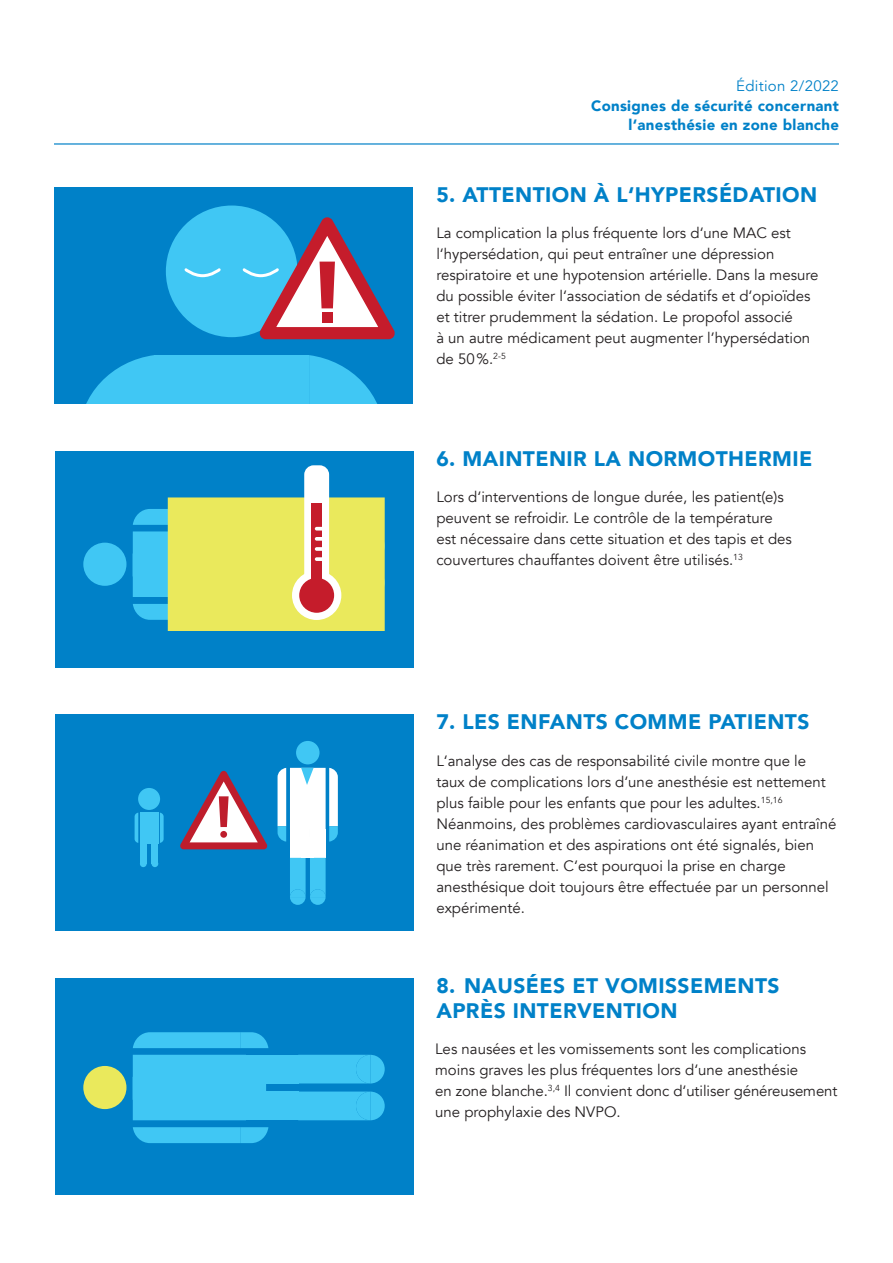
<style>
.page{position:relative;width:893px;height:1263px;background:#fff}
.page>*{position:absolute;margin:0;border:0;box-sizing:border-box;transform-origin:0 0}
.t1{font:900 21px/25.2px "Avenir";letter-spacing:.02em;color:#0081c8}
.t2{font:15px/21px "Avenir";color:#231f20}
.t3{font:900 15px "Avenir";letter-spacing:.02em;color:#0081c8}
.t4{font:15px "Avenir";letter-spacing:.02em;color:#0081c8}
</style>
<div class="page">
<div style="left:55px;top:451px;width:358px;height:216px;background:#0081c8"></div>
<div style="left:83px;top:543px;width:43px;height:43px;background:#40c7f4;border-radius:50%"></div>
<div style="left:304px;top:465px;width:25px;height:133px;background:#fff;border-radius:9px"></div>
<svg style="left:133px;top:497px;width:252px;height:134px;background:#cdd777"></svg>
<div style="left:55px;top:714px;width:358px;height:217px;background:#0081c8"></div>
<div style="left:296px;top:741px;width:24px;height:23px;background:#40c7f4;border-radius:50%"></div>
<div style="left:290px;top:840px;width:16px;height:18px;background:#fff"></div>
<div style="left:310px;top:840px;width:16px;height:18px;background:#fff"></div>
<svg style="left:290px;top:858px;width:36px;height:47px;background:#34baec"></svg>
<div style="left:302px;top:837px;width:12px;height:21px;background:#fff"></div>
<svg style="left:278px;top:768px;width:60px;height:74px;background:#cce8f6"></svg>
<svg style="left:180px;top:771px;width:87px;height:78px"></svg>
<div style="left:220px;top:831px;width:7px;height:7px;background:#be1d2c;border-radius:50%"></div>
<svg style="left:135px;top:813px;width:3px;height:30px"></svg>
<svg style="left:160px;top:813px;width:4px;height:30px"></svg>
<div style="left:140px;top:813px;width:18px;height:31px;background:#40c7f4"></div>
<div style="left:140px;top:839px;width:7px;height:25px;background:#40c7f4"></div>
<div style="left:140px;top:860px;width:7px;height:7px;background:#40c7f4;border-radius:50%"></div>
<div style="left:152px;top:839px;width:6px;height:25px;background:#40c7f4"></div>
<div style="left:152px;top:860px;width:6px;height:7px;background:#40c7f4;border-radius:50%"></div>
<div style="left:138px;top:788px;width:22px;height:22px;background:#40c7f4;border-radius:50%"></div>
<div style="left:55px;top:978px;width:358px;height:217px;background:#0081c8"></div>
<div style="left:83px;top:1066px;width:43px;height:43px;background:#eae95c;border-radius:50%"></div>
<div style="left:266px;top:1091px;width:32px;height:29px;background:#40c7f4"></div>
<div style="left:266px;top:1055px;width:32px;height:28px;background:#40c7f4"></div>
<svg style="left:298px;top:1091px;width:87px;height:29px;background:#3cc2f1"></svg>
<div style="left:298px;top:1055px;width:87px;height:28px;background:#40c7f4"></div>
<svg style="left:133px;top:1127px;width:135px;height:16px;background:#3bc2f0"></svg>
<svg style="left:133px;top:1032px;width:135px;height:16px;background:#3bc1f0"></svg>
<div style="left:133px;top:1055px;width:133px;height:65px;background:#40c7f4"></div>
<div style="left:54px;top:187px;width:358px;height:217px;background:#0081c8"></div>
<div style="left:166px;top:206px;width:131px;height:131px;background:#40c7f4;border-radius:50%"></div>
<svg style="left:86px;top:355px;width:68px;height:49px"></svg>
<svg style="left:309px;top:355px;width:68px;height:49px"></svg>
<div style="left:154px;top:355px;width:155px;height:49px;background:#40c7f4"></div>
<svg style="left:184px;top:268px;width:37px;height:10px"></svg>
<svg style="left:241px;top:217px;width:154px;height:123px"></svg>
<div style="left:322px;top:313px;width:10px;height:10px;background:#c51c2b"></div>
<hr style="left:54px;top:143px;width:785px;height:2px;background:#0081c8">
<p class="t4" style="left:736px;top:77px;width:104px">Édition 2/2022</p>
<p class="t3" style="left:591px;top:92px;width:249px">Consignes de sécurité concernant</p>
<p class="t3" style="left:629px;top:112px;width:212px">l‘anesthésie en zone blanche</p>
<p class="t1" style="left:436px;top:181px;width:382px">5. ATTENTION À L‘HYPERSÉDATION</p>
<p class="t2" style="left:436px;top:222px;width:384px">La complication la plus fréquente lors d‘une MAC est l‘hypersédation, qui peut entraîner une dépression respiratoire et une hypotension artérielle. Dans la mesure du possible éviter l‘association de sédatifs et d‘opioïdes et titrer prudemment la sédation. Le propofol associé<br>à un autre médicament peut augmenter l’hypersédation de 50%.<sup>2-5</sup></p>
<p class="t1" style="left:436px;top:445px;width:378px">6. MAINTENIR LA NORMOTHERMIE</p>
<p class="t2" style="left:436px;top:486px;width:357px">Lors d‘interventions de longue durée, les patient(e)s peuvent se refroidir. Le contrôle de la température est nécessaire dans cette situation et des tapis et des couvertures chauffantes doivent être utilisés.<sup>13</sup></p>
<p class="t1" style="left:436px;top:709px;width:375px">7. LES ENFANTS COMME PATIENTS</p>
<p class="t2" style="left:436px;top:750px;width:402px">L‘analyse des cas de responsabilité civile montre que le taux de complications lors d‘une anesthésie est nettement plus faible pour les enfants que pour les adultes.<sup>15,16<br></sup>Néanmoins, des problèmes cardiovasculaires ayant entraîné une réanimation et des aspirations ont été signalés, bien que très rarement. C‘est pourquoi la prise en charge anesthésique doit toujours être effectuée par un personnel expérimenté.</p>
<p class="t1" style="left:436px;top:972px;width:345px">8. NAUSÉES ET VOMISSEMENTS<br>APRÈS INTERVENTION</p>
<p class="t2" style="left:435px;top:1039px;width:404px">Les nausées et les vomissements sont les complications moins graves les plus fréquentes lors d‘une anesthésie<br>en zone blanche.<sup>3,4</sup> Il convient donc d‘utiliser généreusement une prophylaxie des NVPO.</p>
</div>
